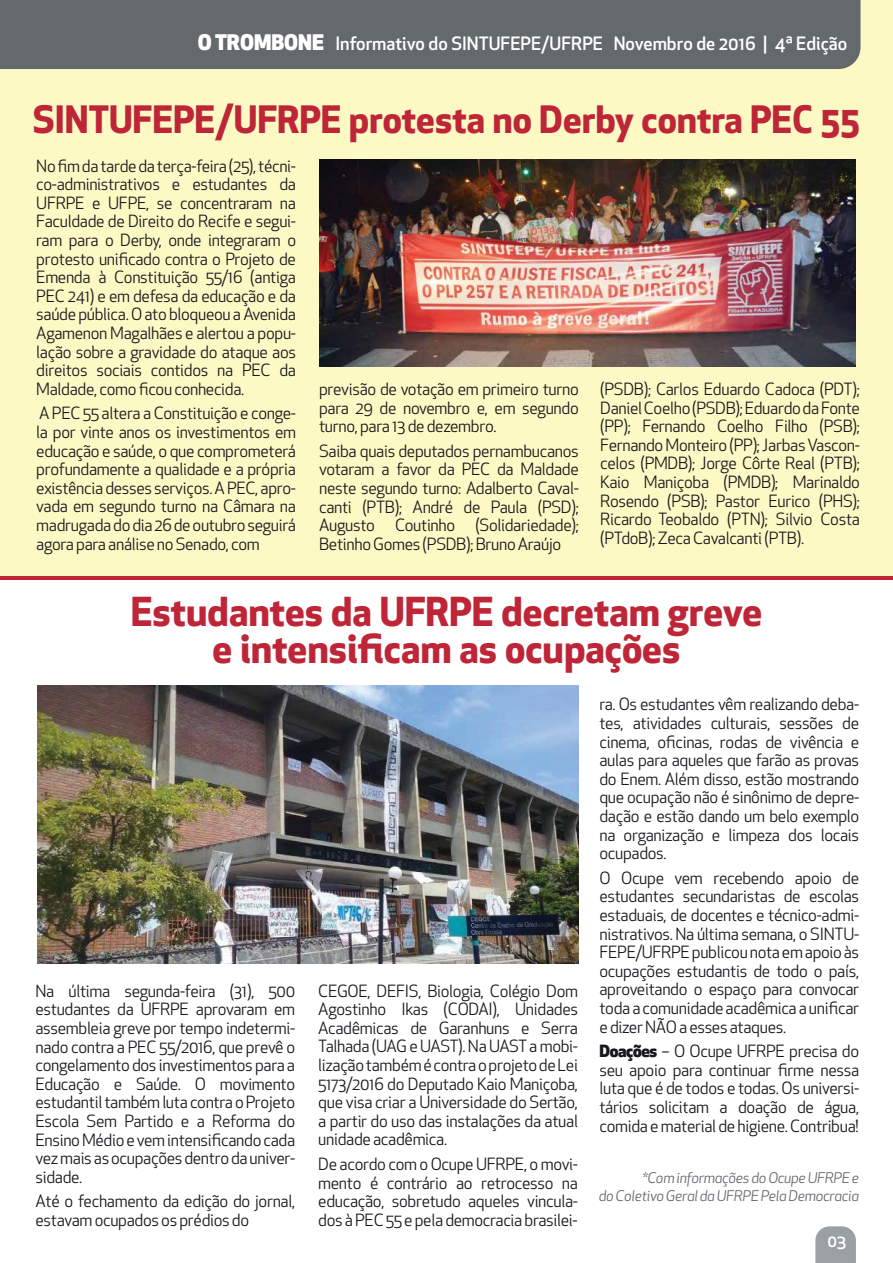
<style>
.page{position:relative;width:893px;height:1263px;background:#fff}
.page>*{position:absolute;margin:0;border:0;box-sizing:border-box;transform-origin:0 0}
.t1{font:700 39px/37.8px "Apex New";color:#be2638;text-align:center}
.t2{font:700 36.9px "Apex New";color:#be2638}
.t3{font:500 18px "Apex New";color:#fff}
.t4{font:16.5px/18.6px "Apex New";letter-spacing:-.02em;color:#19171c;text-align:justify}
.t5{font:500 16.5px "Apex New";color:#fff}
.t6{font:italic 14.4px/17.9px "Apex New";letter-spacing:-.02em;color:#64696c;text-align:right}
.s1{font-weight:800;font-size:21px}
.s2{font-weight:800}
</style>
<div class="page">
<div style="left:0;top:0;width:893px;height:578px;background:#fcf9c5"></div>
<div style="left:0;top:0;width:860px;height:69px;background:#64696c"></div>
<svg style="left:815px;top:1226px;width:41px;height:37px;background:#a2a7aa"></svg>
<img style="left:37px;top:686px;width:541px;height:277px">
<img style="left:319px;top:159px;width:537px;height:207px">
<hr style="left:0;top:576px;width:893px;height:3px;background:#be2638">
<p class="t3" style="left:198px;top:31px;width:651px"><span class="s1">O TROMBONE</span> Informativo do SINTUFEPE/UFRPE Novembro de 2016 | 4ª Edição</p>
<h2 class="t2" style="left:33px;top:93px;width:829px">SINTUFEPE/UFRPE protesta no Derby contra PEC 55</h2>
<p class="t4" style="left:36px;top:156px;width:261px">No fim da tarde da terça-feira (25), técni&shy;co-administrativos e estudantes da UFRPE e UFPE, se concentraram na Faculdade de Direito do Recife e segui&shy;ram para o Derby, onde integraram o protesto unificado contra o Projeto de Emenda à Constituição 55/16 (antiga PEC 241) e em defesa da educação e da saúde pública. O ato bloqueou a Avenida Agamenon Magalhães e alertou a popu&shy;lação sobre a gravidade do ataque aos direitos sociais contidos na PEC da Maldade, como ficou conhecida.</p>
<p class="t4" style="left:36px;top:404px;width:261px">A PEC 55 altera a Constituição e conge&shy;la por vinte anos os investimentos em educação e saúde, o que comprometerá profundamente a qualidade e a própria existência desses serviços. A PEC, apro&shy;vada em segundo turno na Câmara na madrugada do dia 26 de outubro seguirá agora para análise no Senado, com</p>
<p class="t4" style="left:319px;top:380px;width:261px">previsão de votação em primeiro turno para 29 de novembro e, em segundo turno, para 13 de dezembro.</p>
<p class="t4" style="left:319px;top:442px;width:261px">Saiba quais deputados pernambucanos votaram a favor da PEC da Maldade neste segundo turno: Adalberto Caval&shy;canti (PTB); André de Paula (PSD); Augusto Coutinho (Solidariedade); Betinho Gomes (PSDB); Bruno Araújo</p>
<p class="t4" style="left:600px;top:380px;width:261px">(PSDB); Carlos Eduardo Cadoca (PDT); Daniel Coelho (PSDB); Eduardo da Fonte (PP); Fernando Coelho Filho (PSB); Fernando Monteiro (PP); Jarbas Vascon&shy;celos (PMDB); Jorge Côrte Real (PTB); Kaio Maniçoba (PMDB); Marinaldo Rosendo (PSB); Pastor Eurico (PHS); Ricardo Teobaldo (PTN); Silvio Costa (PTdoB); Zeca Cavalcanti (PTB).</p>
<h1 class="t1" style="left:131px;top:591px;width:633px">Estudantes da UFRPE decretam greve e intensificam as ocupações</h1>
<p class="t4" style="left:35px;top:981px;width:261px">Na última segunda-feira (31), 500 estudantes da UFRPE aprovaram em assembleia greve por tempo indetermi&shy;nado contra a PEC 55/2016, que prevê o congelamento dos investimentos para a Educação e Saúde. O movimento estudantil também luta contra o Projeto Escola Sem Partido e a Reforma do Ensino Médio e vem intensificando cada vez mais as ocupações dentro da univer&shy;sidade.</p>
<p class="t4" style="left:35px;top:1192px;width:261px">Até o fechamento da edição do jornal, estavam ocupados os prédios do</p>
<p class="t4" style="left:318px;top:981px;width:261px">CEGOE, DEFIS, Biologia, Colégio Dom Agostinho Ikas (CODAI), Unidades Acadêmicas de Garanhuns e Serra Talhada (UAG e UAST). Na UAST a mobi&shy;lização também é contra o projeto de Lei 5173/2016 do Deputado Kaio Maniçoba, que visa criar a Universidade do Sertão, a partir do uso das instalações da atual unidade acadêmica.</p>
<p class="t4" style="left:318px;top:1155px;width:261px">De acordo com o Ocupe UFRPE, o movi&shy;mento é contrário ao retrocesso na educação, sobretudo aqueles vincula&shy;dos à PEC 55 e pela democracia brasilei-</p>
<p class="t4" style="left:599px;top:695px;width:261px">ra. Os estudantes vêm realizando deba&shy;tes, atividades culturais, sessões de cinema, oficinas, rodas de vivência e aulas para aqueles que farão as provas do Enem. Além disso, estão mostrando que ocupação não é sinônimo de depre&shy;dação e estão dando um belo exemplo na organização e limpeza dos locais ocupados.</p>
<p class="t4" style="left:599px;top:868px;width:261px">O Ocupe vem recebendo apoio de estudantes secundaristas de escolas estaduais, de docentes e técnico-admi&shy;nistrativos. Na última semana, o SINTU-FEPE/UFRPE publicou nota em apoio às ocupações estudantis de todo o país, aproveitando o espaço para convocar toda a comunidade acadêmica a unificar e dizer NÃO a esses ataques.</p>
<p class="t4" style="left:599px;top:1042px;width:261px"><span class="s2">Doações</span> – O Ocupe UFRPE precisa do seu apoio para continuar firme nessa luta que é de todos e todas. Os universi&shy;tários solicitam a doação de água, comida e material de higiene. Contribua!</p>
<p class="t6" style="left:599px;top:1168px;width:262px">*Com informações do Ocupe UFRPE e<br>do Coletivo Geral da UFRPE Pela Democracia</p>
<p class="t5" style="left:827px;top:1229px;width:20px">03</p>
</div>
